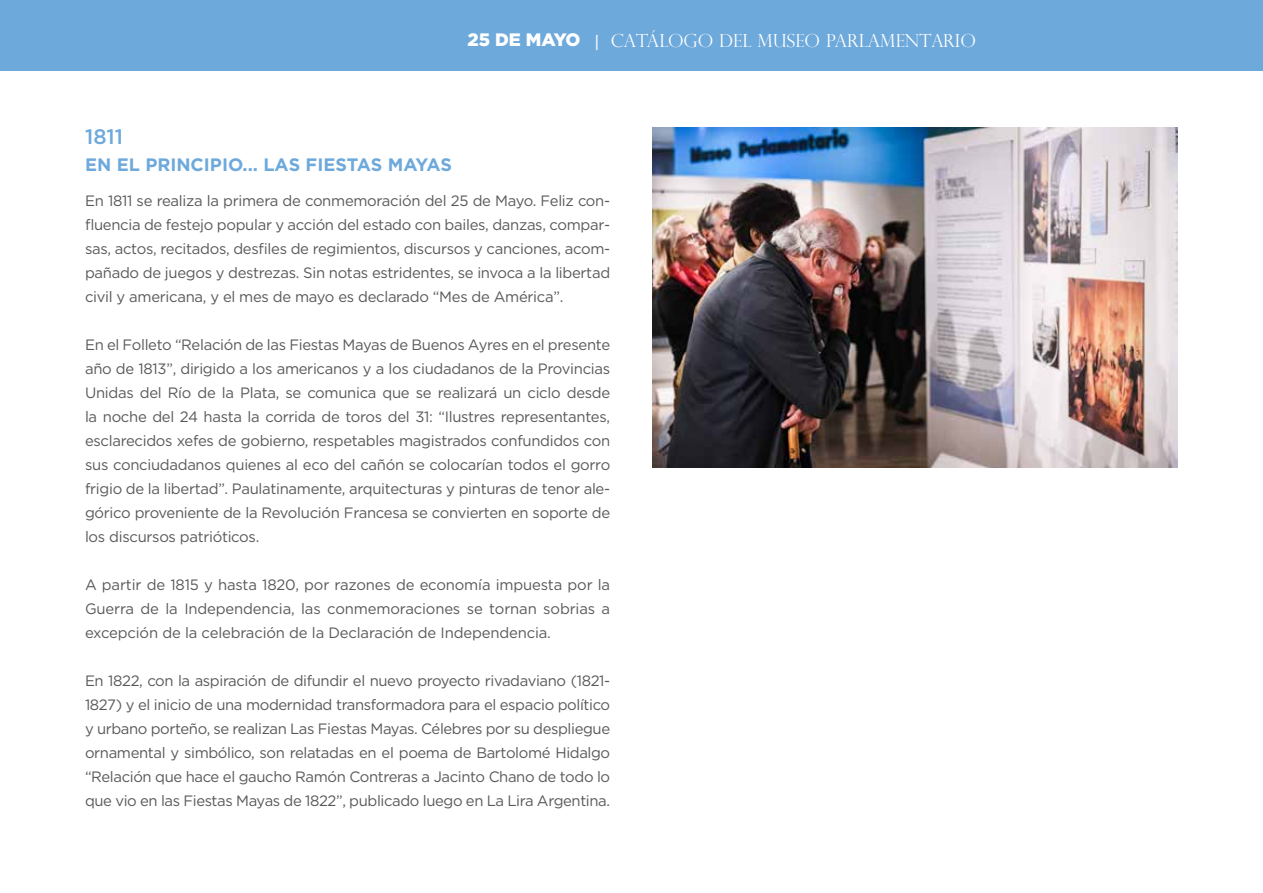
<style>
.page{position:relative;width:1263px;height:893px;background:#fff}
.page>*{position:absolute;margin:0;border:0;box-sizing:border-box;transform-origin:0 0}
.t1{font:500 21px "Gotham";color:#6ea9dc}
.t2{font:300 18px "Perpetua Titling";color:#fff}
.t3{font:700 18px "Gotham";color:#6ea9dc}
.t4{font:15px/24px "Gotham";letter-spacing:-.02em;color:#58595b;text-align:justify}
.s1{font-family:"Gotham";font-weight:900}
</style>
<div class="page">
<div style="left:2px;top:0;width:1261px;height:71px;background:#6ea9dc"></div>
<hr style="left:0;top:0;width:2px;height:71px;background:#6ea9dc">
<img style="left:653px;top:128px;width:525px;height:340px">
<p class="t2" style="left:467px;top:29px;width:510px"><span class="s1">25 DE MAYO</span> | CATÁLOGO DEL MUSEO PARLAMENTARIO</p>
<h1 class="t1" style="left:85px;top:123px;width:40px">1811</h1>
<p class="t3" style="left:85px;top:153px;width:369px">EN EL PRINCIPIO... LAS FIESTAS MAYAS</p>
<p class="t4" style="left:85px;top:188px;width:527px">En 1811 se realiza la primera de conmemoración del 25 de Mayo. Feliz con&shy;fluencia de festejo popular y acción del estado con bailes, danzas, compar&shy;sas, actos, recitados, desfiles de regimientos, discursos y canciones, acom&shy;pañado de juegos y destrezas. Sin notas estridentes, se invoca a la libertad civil y americana, y el mes de mayo es declarado “Mes de América”.</p>
<p class="t4" style="left:85px;top:332px;width:527px">En el Folleto “Relación de las Fiestas Mayas de Buenos Ayres en el presente año de 1813”, dirigido a los americanos y a los ciudadanos de la Provincias Unidas del Río de la Plata, se comunica que se realizará un ciclo desde la noche del 24 hasta la corrida de toros del 31: “Ilustres representantes, esclarecidos xefes de gobierno, respetables magistrados confundidos con sus conciudadanos quienes al eco del cañón se colocarían todos el gorro frigio de la libertad”. Paulatinamente, arquitecturas y pinturas de tenor ale&shy;górico proveniente de la Revolución Francesa se convierten en soporte de los discursos patrióticos.</p>
<p class="t4" style="left:85px;top:572px;width:527px">A partir de 1815 y hasta 1820, por razones de economía impuesta por la Guerra de la Independencia, las conmemoraciones se tornan sobrias a excepción de la celebración de la Declaración de Independencia.</p>
<p class="t4" style="left:85px;top:668px;width:527px">En 1822, con la aspiración de difundir el nuevo proyecto rivadaviano (1821- 1827) y el inicio de una modernidad transformadora para el espacio político y urbano porteño, se realizan Las Fiestas Mayas. Célebres por su despliegue ornamental y simbólico, son relatadas en el poema de Bartolomé Hidalgo “Relación que hace el gaucho Ramón Contreras a Jacinto Chano de todo lo que vio en las Fiestas Mayas de 1822”, publicado luego en La Lira Argentina.</p>
</div>
